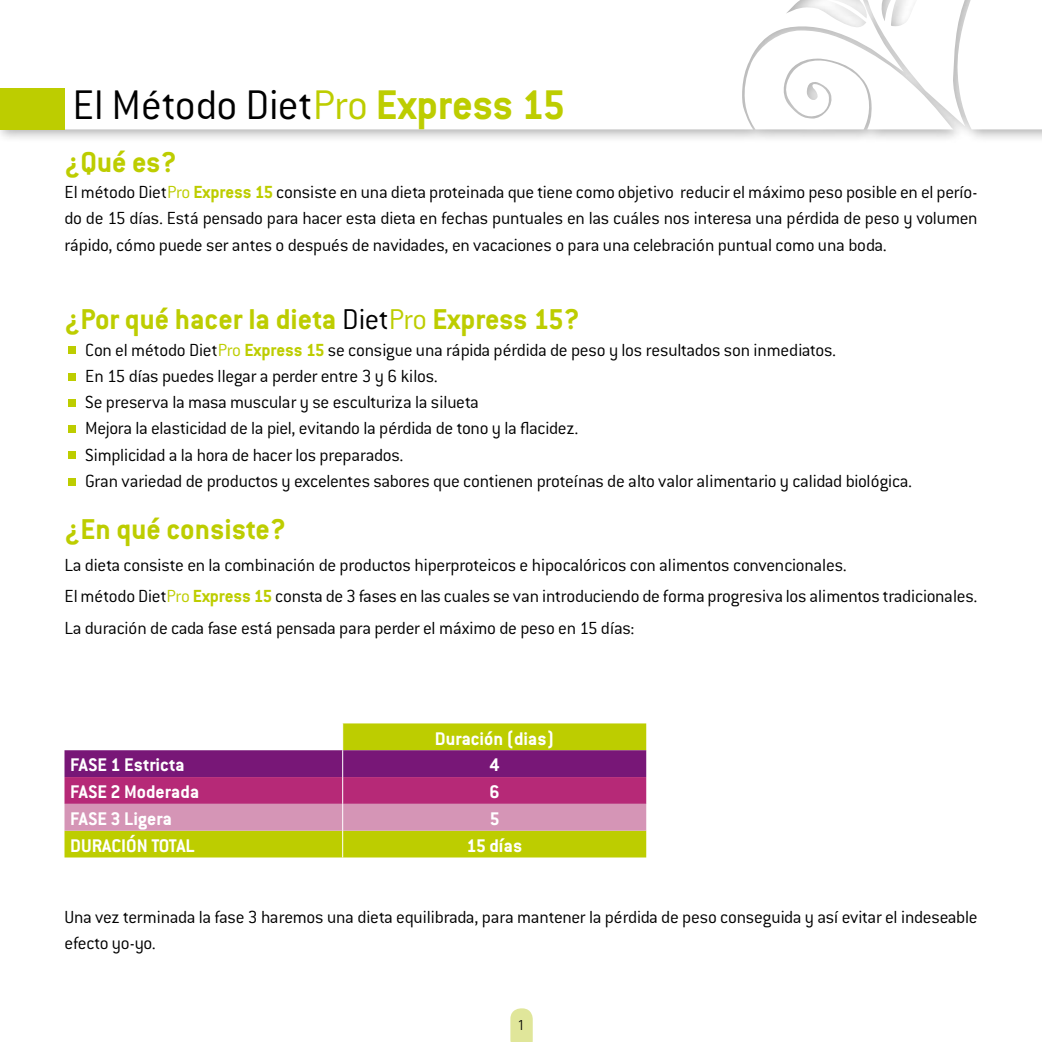
<style>
.page{position:relative;width:1042px;height:1042px;background:#fff}
.page>*{position:absolute;margin:0;border:0;box-sizing:border-box;transform-origin:0 0}
.t1{font:300 45.5px "Conduit ITC";color:#000}
.t2{font:700 31.5px "Conduit ITC";color:#bdcd00}
.t3{font:700 20.12px "Conduit ITC";color:#fff}
.t4{font:300 19.25px/26.2px "Conduit ITC";letter-spacing:-.015em;color:#000}
.t5{font:300 15.75px "Rotis Sans Serif";color:#000}
.s1{color:#bdcd00}
.s2{font-weight:700;color:#bdcd00}
.s3{font-weight:300;color:#000}
.s4{font-weight:300}
</style>
<div class="page">
<svg style="left:510px;top:1008px;width:23px;height:34px"></svg>
<div style="left:0;top:0;width:1042px;height:143px;background:#000;opacity:.3"></div>
<svg style="left:0;top:0;width:1042px;height:129px"></svg>
<div style="left:68px;top:346px;width:7px;height:8px;background:#bdcd00"></div>
<div style="left:68px;top:373px;width:7px;height:7px;background:#bdcd00"></div>
<div style="left:68px;top:399px;width:7px;height:7px;background:#bdcd00"></div>
<div style="left:68px;top:425px;width:7px;height:8px;background:#bdcd00"></div>
<div style="left:68px;top:451px;width:7px;height:8px;background:#bdcd00"></div>
<div style="left:68px;top:478px;width:7px;height:7px;background:#bdcd00"></div>
<svg style="left:64px;top:723px;width:582px;height:134px;background:#b9826e"></svg>
<div style="left:0;top:88px;width:64px;height:42px;background:#bdcd00"></div>
<h1 class="t1" style="left:72px;top:80px;width:494px">El Método Diet<span class="s1">Pro</span> <span class="s2">Express 15</span></h1>
<h2 class="t2" style="left:64px;top:144px;width:114px">¿Qué es?</h2>
<p class="t4" style="left:64px;top:179px;width:914px;text-align:justify">El método Diet<span class="s1">Pro</span> <span class="s2">Express 15</span> consiste en una dieta proteinada que tiene como objetivo reducir el máximo peso posible en el perío&shy;do de 15 días. Está pensado para hacer esta dieta en fechas puntuales en las cuáles nos interesa una pérdida de peso y volumen rápido, cómo puede ser antes o después de navidades, en vacaciones o para una celebración puntual como una boda.</p>
<h2 class="t2" style="left:64px;top:301px;width:517px">¿Por qué hacer la dieta <span class="s3">Diet</span><span class="s4">Pro</span> Express 15?</h2>
<p class="t4" style="left:85px;top:336px;width:828px">Con el método Diet<span class="s1">Pro</span> <span class="s2">Express 15</span> se consigue una rápida pérdida de peso y los resultados son inmediatos.<br>En 15 días puedes llegar a perder entre 3 y 6 kilos.<br>Se preserva la masa muscular y se esculturiza la silueta<br>Mejora la elasticidad de la piel, evitando la pérdida de tono y la flacidez.<br>Simplicidad a la hora de hacer los preparados.<br>Gran variedad de productos y excelentes sabores que contienen proteínas de alto valor alimentario y calidad biológica.</p>
<h2 class="t2" style="left:64px;top:511px;width:223px">¿En qué consiste?</h2>
<p class="t4" style="left:64px;top:549px;width:914px;line-height:31.5px">La dieta consiste en la combinación de productos hiperproteicos e hipocalóricos con alimentos convencionales.<br>El método Diet<span class="s1">Pro</span> <span class="s2">Express 15</span> consta de 3 fases en las cuales se van introduciendo de forma progresiva los alimentos tradicionales.<br>La duración de cada fase está pensada para perder el máximo de peso en 15 días:</p>
<p class="t3" style="left:435px;top:726px;width:121px">Duración (dias)</p>
<p class="t3" style="left:70px;top:753px;width:116px">FASE 1 Estricta</p>
<p class="t3" style="left:489px;top:753px;width:12px">4</p>
<p class="t3" style="left:70px;top:780px;width:130px">FASE 2 Moderada</p>
<p class="t3" style="left:489px;top:780px;width:12px">6</p>
<p class="t3" style="left:70px;top:807px;width:103px">FASE 3 Ligera</p>
<p class="t3" style="left:489px;top:807px;width:12px">5</p>
<p class="t3" style="left:70px;top:834px;width:126px">DURACIÓN TOTAL</p>
<p class="t3" style="left:466px;top:834px;width:57px">15 días</p>
<p class="t4" style="left:65px;top:903px;width:914px">Una vez terminada la fase 3 haremos una dieta equilibrada, para mantener la pérdida de peso conseguida y así evitar el indeseable efecto yo-yo.</p>
<p class="t5" style="left:517px;top:1015px;width:9px">1</p>
</div>
